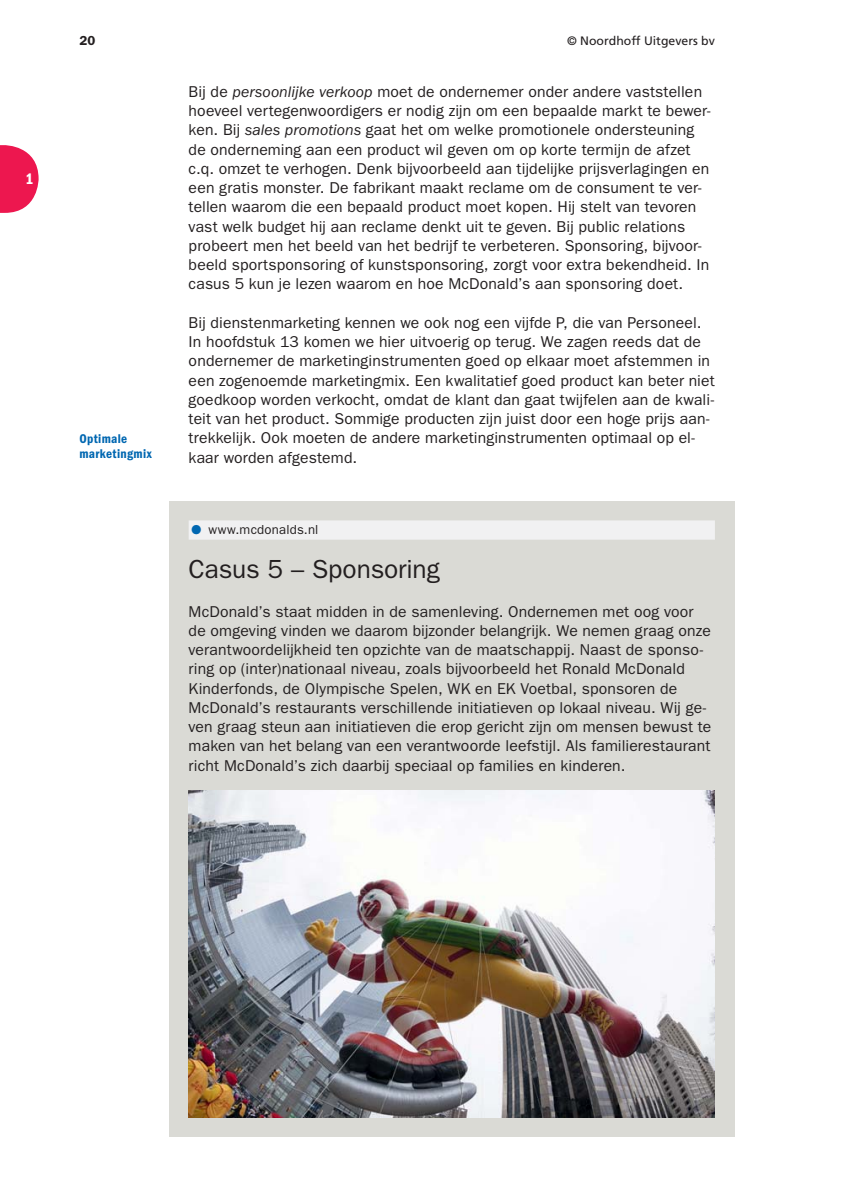
<style>
.page{position:relative;width:844px;height:1191px;background:#fff}
.page>*{position:absolute;margin:0;border:0;box-sizing:border-box;transform-origin:0 0}
.t1{font:26.25px "ITC Franklin Gothic Std";letter-spacing:-.005em;color:#231f20}
.t2{font:15.75px/19.2px "ITC Franklin Gothic Std";letter-spacing:.01em;color:#231f20}
.t3{font:15.75px "ITC Franklin Gothic Std Dm Cd";color:#fff}
.t4{font:13.12px/14.3px "ITC Franklin Gothic Std Dm Cd";letter-spacing:.025em;color:#0067b1}
.t5{font:13.12px "ITC Franklin Gothic Std";letter-spacing:.015em;color:#231f20}
.t6{font:600 13.12px "ITC Franklin Gothic Std";color:#231f20}
.t7{font:12.25px "Frutiger LT Std";color:#231f20}
.s1{font-style:italic}
.s2{font-family:"WN Mo HO Picto Regular";font-size:7px;color:#0067b1}
</style>
<div class="page">
<svg style="left:0;top:145px;width:39px;height:68px"></svg>
<div style="left:169px;top:501px;width:565px;height:635px;background:#dadad5"></div>
<div style="left:189px;top:520px;width:525px;height:19px;background:#f1f1f2"></div>
<img style="left:189px;top:790px;width:525px;height:327px">
<p class="t3" style="left:26px;top:173px;width:10px">1</p>
<p class="t6" style="left:79px;top:35px;width:17px">20</p>
<p class="t4" style="left:79px;top:433px;width:74px">Optimale marketingmix</p>
<p class="t7" style="left:567px;top:35px;width:149px">© Noordhoff Uitgevers bv</p>
<p class="t2" style="left:189px;top:83px;width:523px">Bij de <span class="s1">persoonlijke verkoop</span> moet de ondernemer onder andere vaststellen hoeveel vertegenwoordigers er nodig zijn om een bepaalde markt te bewer&shy;ken. Bij <span class="s1">sales promotions</span> gaat het om welke promotionele ondersteuning de onderneming aan een product wil geven om op korte termijn de afzet c.q. omzet te verhogen. Denk bijvoorbeeld aan tijdelijke prijsverlagingen en een gratis monster. De fabrikant maakt reclame om de consument te ver&shy;tellen waarom die een bepaald product moet kopen. Hij stelt van tevoren vast welk budget hij aan reclame denkt uit te geven. Bij public relations probeert men het beeld van het bedrijf te verbeteren. Sponsoring, bijvoor&shy;beeld sportsponsoring of kunstsponsoring, zorgt voor extra bekendheid. In casus 5 kun je lezen waarom en hoe McDonald’s aan sponsoring doet.</p>
<p class="t2" style="left:189px;top:314px;width:527px">Bij dienstenmarketing kennen we ook nog een vijfde P, die van Personeel.<br>In hoofdstuk 13 komen we hier uitvoerig op terug. We zagen reeds dat de ondernemer de marketinginstrumenten goed op elkaar moet afstemmen in een zogenoemde marketingmix. Een kwalitatief goed product kan beter niet goedkoop worden verkocht, omdat de klant dan gaat twijfelen aan de kwali&shy;teit van het product. Sommige producten zijn juist door een hoge prijs aan&shy;trekkelijk. Ook moeten de andere marketinginstrumenten optimaal op el&shy;kaar worden afgestemd.</p>
<p class="t5" style="left:191px;top:524px;width:129px"><span class="s2">1</span> www.mcdonalds.nl</p>
<h1 class="t1" style="left:189px;top:559px;width:253px">Casus 5 – Sponsoring</h1>
<p class="t2" style="left:189px;top:603px;width:524px">McDonald’s staat midden in de samenleving. Ondernemen met oog voor de omgeving vinden we daarom bijzonder belangrijk. We nemen graag onze verantwoordelijkheid ten opzichte van de maatschappij. Naast de sponso&shy;ring op (inter)nationaal niveau, zoals bijvoorbeeld het Ronald McDonald Kinderfonds, de Olympische Spelen, WK en EK Voetbal, sponsoren de McDonald’s restaurants verschillende initiatieven op lokaal niveau. Wij ge&shy;ven graag steun aan initiatieven die erop gericht zijn om mensen bewust te maken van het belang van een verantwoorde leefstijl. Als familierestaurant richt McDonald’s zich daarbij speciaal op families en kinderen.</p>
</div>
